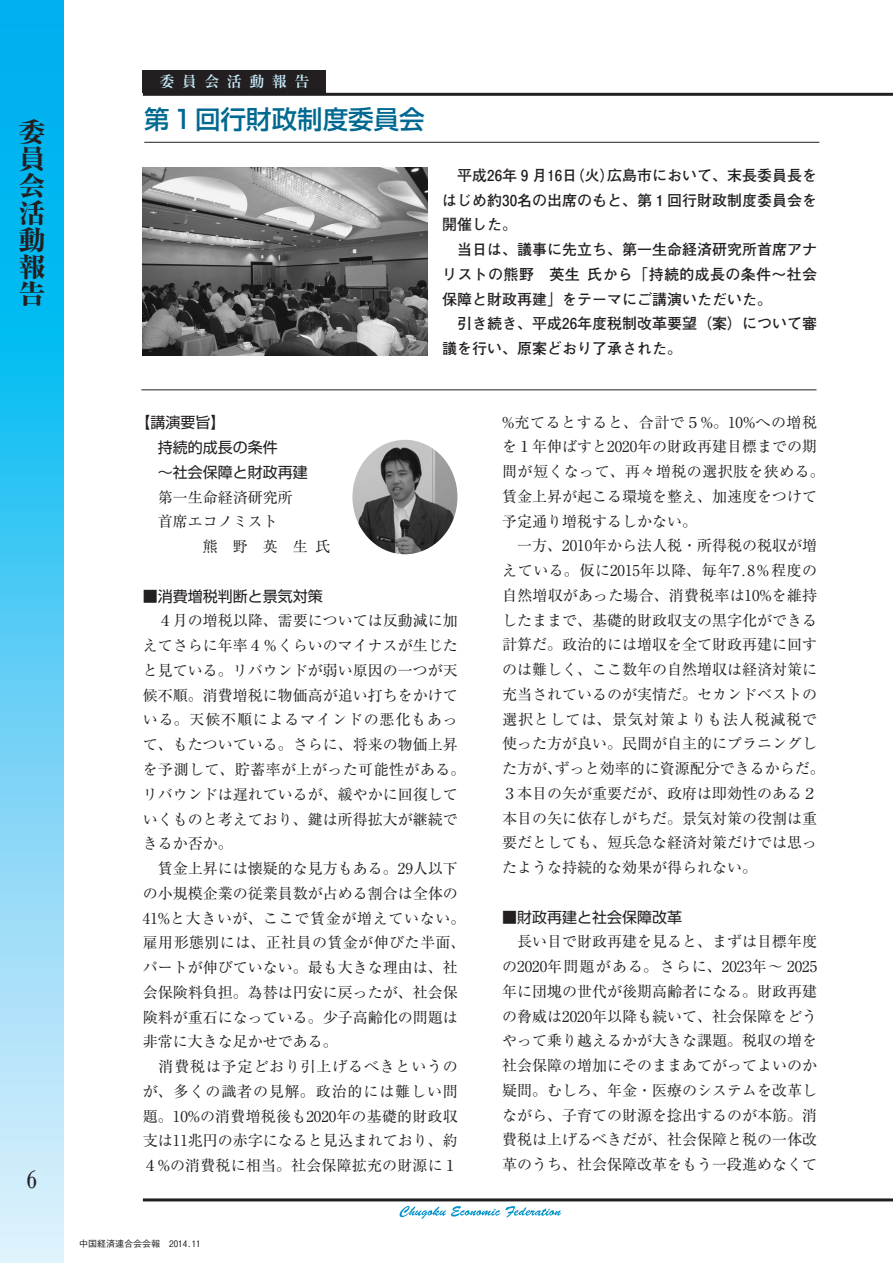
<style>
.page{position:relative;width:893px;height:1263px;background:#fff}
.page>*{position:absolute;margin:0;border:0;box-sizing:border-box;transform-origin:0 0}
.t1{font:800 27px/27px "Ryumin Pro";color:#231f20;text-align:justify}
.t2{font:27px "Bodoni";color:#231f20;scale:.8 1}
.t3{font:500 25.5px "Shin Go Pro";color:#006991}
.t4{font:15px/24.8px "Ryumin Pro";color:#231f20}
.t5{font:700 15px/24.8px "Futo Go B101 Pro";color:#231f20}
.t6{font:15px/24.8px "Shin Go Pro";color:#231f20}
.t7{font:700 15px "Ryumin Pro";letter-spacing:.5em;color:#c6eafa}
.t8{font:500 9px "Gothic BBB Pro";color:#231f20}
</style>
<div class="page">
<svg style="left:0;top:0;width:64px;height:1263px"></svg>
<hr style="left:143px;top:93px;width:750px;height:3px;background:#231f20">
<hr style="left:143px;top:1198px;width:750px;height:3px;background:#231f20">
<svg style="left:400px;top:1206px;width:161px;height:13px"></svg>
<div style="left:143px;top:70px;width:183px;height:23px;background:#231f20"></div>
<hr style="left:144px;top:142px;width:675px;height:1px;background:#231f20">
<hr style="left:141px;top:390px;width:675px;height:1px;background:#231f20">
<img style="left:143px;top:167px;width:284px;height:189px">
<img style="left:352px;top:440px;width:105px;height:114px">
<p class="t7" style="left:159px;top:70px;width:151px">委員会活動報告</p>
<h1 class="t1" style="left:19px;top:116px;width:28px">委員会活動報告</h1>
<h2 class="t3" style="left:144px;top:98px;width:282px">第１回行財政制度委員会</h2>
<p class="t5" style="left:442px;top:161px;width:377px">　平成26年₉月16日(火)広島市において、末長委員長をはじめ約30名の出席のもと、第１回行財政制度委員会を開催した。<br>　当日は、議事に先立ち、第一生命経済研究所首席アナリストの熊野　英生 氏から「持続的成長の条件～社会保障と財政再建」をテーマにご講演いただいた。<br>　引き続き、平成26年度税制改革要望（案）について審議を行い、原案どおり了承された。</p>
<h1 class="t2" style="left:27px;top:1163px;width:15px">6</h1>
<p class="t6" style="left:143px;top:409px;width:166px;text-indent:-8px">【講演要旨】<br>　持続的成長の条件<br>　～社会保障と財政再建</p>
<p class="t4" style="left:143px;top:484px;width:151px">　第一生命経済研究所　首席エコノミスト</p>
<p class="t6" style="left:143px;top:582px;width:181px">■消費増税判断と景気対策</p>
<p class="t4" style="left:143px;top:607px;width:324px">　４月の増税以降、需要については反動減に加えてさらに年率４％くらいのマイナスが生じたと見ている。リバウンドが弱い原因の一つが天候不順。消費増税に物価高が追い打ちをかけている。天候不順によるマインドの悪化もあって、もたついている。さらに、将来の物価上昇を予測して、貯蓄率が上がった可能性がある。リバウンドは遅れているが、緩やかに回復していくものと考えており、鍵は所得拡大が継続できるか否か。<br>　賃金上昇には懐疑的な見方もある。29人以下の小規模企業の従業員数が占める割合は全体の<br>41%と大きいが、ここで賃金が増えていない。雇用形態別には、正社員の賃金が伸びた半面、パートが伸びていない。最も大きな理由は、社会保険料負担。為替は円安に戻ったが、社会保険料が重石になっている。少子高齢化の問題は非常に大きな足かせである。<br>　消費税は予定どおり引上げるべきというのが、多くの識者の見解。政治的には難しい問題。10%の消費増税後も2020年の基礎的財政収支は11兆円の赤字になると見込まれており、約<br>４%の消費税に相当。社会保障拡充の財源に１</p>
<p class="t8" style="left:79px;top:1236px;width:117px">中国経済連合会会報　20１4．11</p>
<p class="t4" style="left:502px;top:409px;width:324px">%充てるとすると、合計で５%。10%への増税を１年伸ばすと2020年の財政再建目標までの期間が短くなって、再々増税の選択肢を狭める。賃金上昇が起こる環境を整え、加速度をつけて予定通り増税するしかない。<br>　一方、2010年から法人税・所得税の税収が増えている。仮に2015年以降、毎年7.8％程度の自然増収があった場合、消費税率は10%を維持したままで、基礎的財政収支の黒字化ができる計算だ。政治的には増収を全て財政再建に回すのは難しく、ここ数年の自然増収は経済対策に充当されているのが実情だ。セカンドベストの選択としては、景気対策よりも法人税減税で使った方が良い。民間が自主的にプラニングした方が、ずっと効率的に資源配分できるからだ。<br>３本目の矢が重要だが、政府は即効性のある２本目の矢に依存しがちだ。景気対策の役割は重要だとしても、短兵急な経済対策だけでは思ったような持続的な効果が得られない。</p>
<p class="t6" style="left:502px;top:903px;width:181px">■財政再建と社会保障改革</p>
<p class="t4" style="left:502px;top:928px;width:316px;text-align:justify">　長い目で財政再建を見ると、まずは目標年度の2020年問題がある。さらに、2023年～ 2025年に団塊の世代が後期高齢者になる。財政再建の脅威は2020年以降も続いて、社会保障をどうやって乗り越えるかが大きな課題。税収の増を社会保障の増加にそのままあてがってよいのか疑問。むしろ、年金・医療のシステムを改革しながら、子育ての財源を捻出するのが本筋。消費税は上げるべきだが、社会保障と税の一体改革のうち、社会保障改革をもう一段進めなくて</p>
</div>
